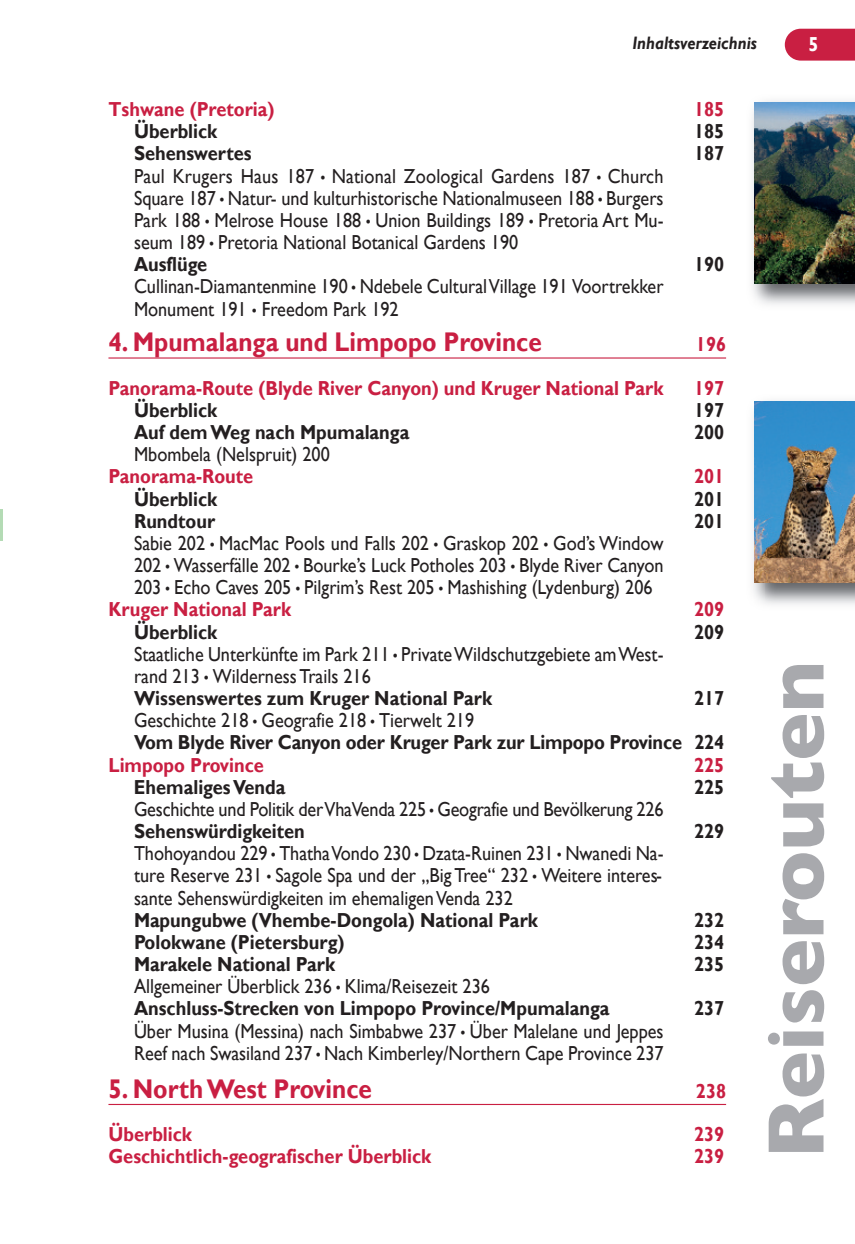
<style>
.page{position:relative;width:855px;height:1244px;background:#fff}
.page>*{position:absolute;margin:0;border:0;box-sizing:border-box;transform-origin:0 0}
.t1{font:700 81px "Gill Sans";color:#a8a9ad}
.t2{font:700 27px "Gill Sans";color:#c91f42;scale:.9 1}
.t3{font:20.25px/22.1px "Gill Sans";color:#231f20;scale:.9 1}
.t4{font:700 20.25px/22.1px "Gill Sans";color:#231f20;scale:.9 1}
.t5{font:700 20.25px "Gill Sans";color:#c91f42;scale:.9 1}
.t6{font:700 20.25px "Gill Sans";color:#fff;scale:.9 1}
.t7{font:italic 700 18px "Gill Sans";color:#231f20;scale:.9 1}
.s1{font-size:15.75px}
.s2{font-weight:700}
.s3{font-weight:400}
.s4{font-weight:400;font-size:15.75px}
</style>
<div class="page">
<hr style="left:0;top:509px;width:2px;height:32px;background:#b4dbb5">
<hr style="left:108px;top:357px;width:618px;height:1px;background:#c91f42">
<hr style="left:108px;top:1104px;width:618px;height:1px;background:#c91f42">
<svg style="left:784px;top:29px;width:71px;height:32px;background:#cc2e4f"></svg>
<img style="left:752px;top:100px;width:103px;height:205px">
<img style="left:754px;top:102px;width:101px;height:181px">
<img style="left:753px;top:400px;width:102px;height:205px">
<img style="left:754px;top:402px;width:101px;height:181px">
<p class="t7" style="left:632px;top:32px;width:140px">Inhaltsverzeichnis</p>
<p class="t6" style="left:808px;top:33px;width:13px">5</p>
<p class="t5" style="left:108px;top:97px;width:186px">Tshwane (Pretoria)</p>
<p class="t5" style="left:694px;top:97px;width:35px">185</p>
<p class="t4" style="left:134px;top:120px;width:94px">Überblick</p>
<p class="t4" style="left:694px;top:120px;width:35px">185</p>
<p class="t4" style="left:134px;top:142px;width:132px">Sehenswertes</p>
<p class="t4" style="left:694px;top:142px;width:35px">187</p>
<p class="t3" style="left:134px;top:164px;width:590px">Paul Krugers Haus 187 <span class="s1">•</span> National Zoological Gardens 187 <span class="s1">•</span> Church Square 187 <span class="s1">•</span> Natur- und kulturhistorische Nationalmuseen 188 <span class="s1">•</span> Burgers Park 188 <span class="s1">•</span> Melrose House 188 <span class="s1">•</span> Union Buildings 189 <span class="s1">•</span> Pretoria Art Mu&shy;seum 189 <span class="s1">•</span> Pretoria National Botanical Gardens 190<br><span class="s2">Ausflüge</span></p>
<p class="t4" style="left:694px;top:253px;width:35px">190</p>
<p class="t3" style="left:134px;top:275px;width:590px">Cullinan-Diamantenmine 190 <span class="s1">•</span> Ndebele CulturalVillage 191 Voortrekker<br>Monument 191 <span class="s1">•</span> Freedom Park 192</p>
<h2 class="t2" style="left:108px;top:326px;width:483px">4. Mpumalanga und Limpopo Province</h2>
<p class="t5" style="left:696px;top:332px;width:35px">196</p>
<p class="t5" style="left:108px;top:376px;width:618px">Panorama-Route (Blyde River Canyon) und Kruger National Park</p>
<p class="t5" style="left:694px;top:376px;width:35px">197</p>
<p class="t4" style="left:134px;top:399px;width:94px">Überblick</p>
<p class="t4" style="left:694px;top:399px;width:35px">197</p>
<p class="t4" style="left:134px;top:421px;width:307px">Auf demWeg nach Mpumalanga</p>
<p class="t4" style="left:694px;top:421px;width:35px">200</p>
<p class="t3" style="left:134px;top:443px;width:219px">Mbombela (Nelspruit) 200</p>
<p class="t5" style="left:108px;top:464px;width:162px">Panorama-Route</p>
<p class="t5" style="left:694px;top:464px;width:35px">201</p>
<p class="t4" style="left:134px;top:487px;width:94px">Überblick</p>
<p class="t4" style="left:694px;top:487px;width:35px">201</p>
<p class="t4" style="left:134px;top:510px;width:92px">Rundtour</p>
<p class="t4" style="left:694px;top:510px;width:35px">201</p>
<p class="t3" style="left:134px;top:532px;width:590px">Sabie 202 <span class="s1">•</span> MacMac Pools und Falls 202 <span class="s1">•</span> Graskop 202 <span class="s1">•</span> God’s Window</p>
<p class="t3" style="left:134px;top:554px;width:590px">202 <span class="s1">•</span> Wasserfälle 202 <span class="s1">•</span> Bourke’s Luck Potholes 203 <span class="s1">•</span> Blyde River Canyon</p>
<p class="t3" style="left:134px;top:576px;width:578px">203 <span class="s1">•</span> Echo Caves 205 <span class="s1">•</span> Pilgrim’s Rest 205 <span class="s1">•</span> Mashishing (Lydenburg) 206</p>
<p class="t5" style="left:108px;top:597px;width:204px">Kruger National Park</p>
<p class="t5" style="left:694px;top:597px;width:35px">209</p>
<p class="t4" style="left:134px;top:620px;width:94px">Überblick</p>
<p class="t4" style="left:694px;top:620px;width:35px">209</p>
<p class="t3" style="left:134px;top:642px;width:590px">Staatliche Unterkünfte im Park 211 <span class="s1">•</span> PrivateWildschutzgebiete amWest&shy;rand 213 <span class="s1">•</span> Wilderness Trails 216<br><span class="s2">Wissenswertes zum Kruger National Park</span></p>
<p class="t4" style="left:694px;top:687px;width:35px">217</p>
<p class="t4" style="left:134px;top:709px;width:657px"><span class="s3">Geschichte 218</span> <span class="s4">•</span> <span class="s3">Geografie 218</span> <span class="s4">•</span> <span class="s3">Tierwelt 219<br></span>Vom Blyde River Canyon oder Kruger Park zur Limpopo Province 224</p>
<p class="t5" style="left:108px;top:753px;width:174px">Limpopo Province</p>
<p class="t5" style="left:694px;top:753px;width:35px">225</p>
<p class="t4" style="left:134px;top:775px;width:170px">EhemaligesVenda</p>
<p class="t4" style="left:694px;top:775px;width:35px">225</p>
<p class="t3" style="left:134px;top:798px;width:590px">Geschichte und Politik derVhaVenda 225 <span class="s1">•</span> Geografie und Bevölkerung 226<br><span class="s2">Sehenswürdigkeiten</span></p>
<p class="t4" style="left:694px;top:820px;width:35px">229</p>
<p class="t3" style="left:134px;top:842px;width:590px;text-align:justify">Thohoyandou 229 <span class="s1">•</span> ThathaVondo 230 <span class="s1">•</span> Dzata-Ruinen 231 <span class="s1">•</span> Nwanedi Na&shy;ture Reserve 231 <span class="s1">•</span> Sagole Spa und der „Big Tree“ 232 <span class="s1">•</span> Weitere interes&shy;sante Sehenswürdigkeiten im ehemaligenVenda 232</p>
<p class="t4" style="left:134px;top:908px;width:450px">Mapungubwe (Vhembe-Dongola) National Park</p>
<p class="t4" style="left:694px;top:908px;width:35px">232</p>
<p class="t4" style="left:134px;top:931px;width:235px">Polokwane (Pietersburg)</p>
<p class="t4" style="left:694px;top:931px;width:35px">234</p>
<p class="t4" style="left:134px;top:953px;width:225px">Marakele National Park</p>
<p class="t4" style="left:694px;top:953px;width:35px">235</p>
<p class="t4" style="left:134px;top:975px;width:530px"><span class="s3">Allgemeiner Überblick 236</span> <span class="s4">•</span> <span class="s3">Klima/Reisezeit 236<br></span>Anschluss-Strecken von Limpopo Province/Mpumalanga</p>
<p class="t4" style="left:694px;top:997px;width:35px">237</p>
<p class="t3" style="left:134px;top:1019px;width:590px">Über Musina (Messina) nach Simbabwe 237 <span class="s1">•</span> Über Malelane und Jeppes<br>Reef nach Swasiland 237 <span class="s1">•</span> Nach Kimberley/Northern Cape Province 237</p>
<h2 class="t2" style="left:108px;top:1072px;width:294px">5. NorthWest Province</h2>
<p class="t5" style="left:696px;top:1079px;width:35px">238</p>
<p class="t5" style="left:108px;top:1122px;width:94px">Überblick</p>
<p class="t5" style="left:694px;top:1122px;width:35px">239</p>
<p class="t5" style="left:108px;top:1144px;width:360px">Geschichtlich-geografischer Überblick</p>
<p class="t5" style="left:694px;top:1144px;width:35px">239</p>
<h1 class="t1" style="left:748px;top:1159px;width:499px;rotate:-90deg">Reiserouten</h1>
</div>
